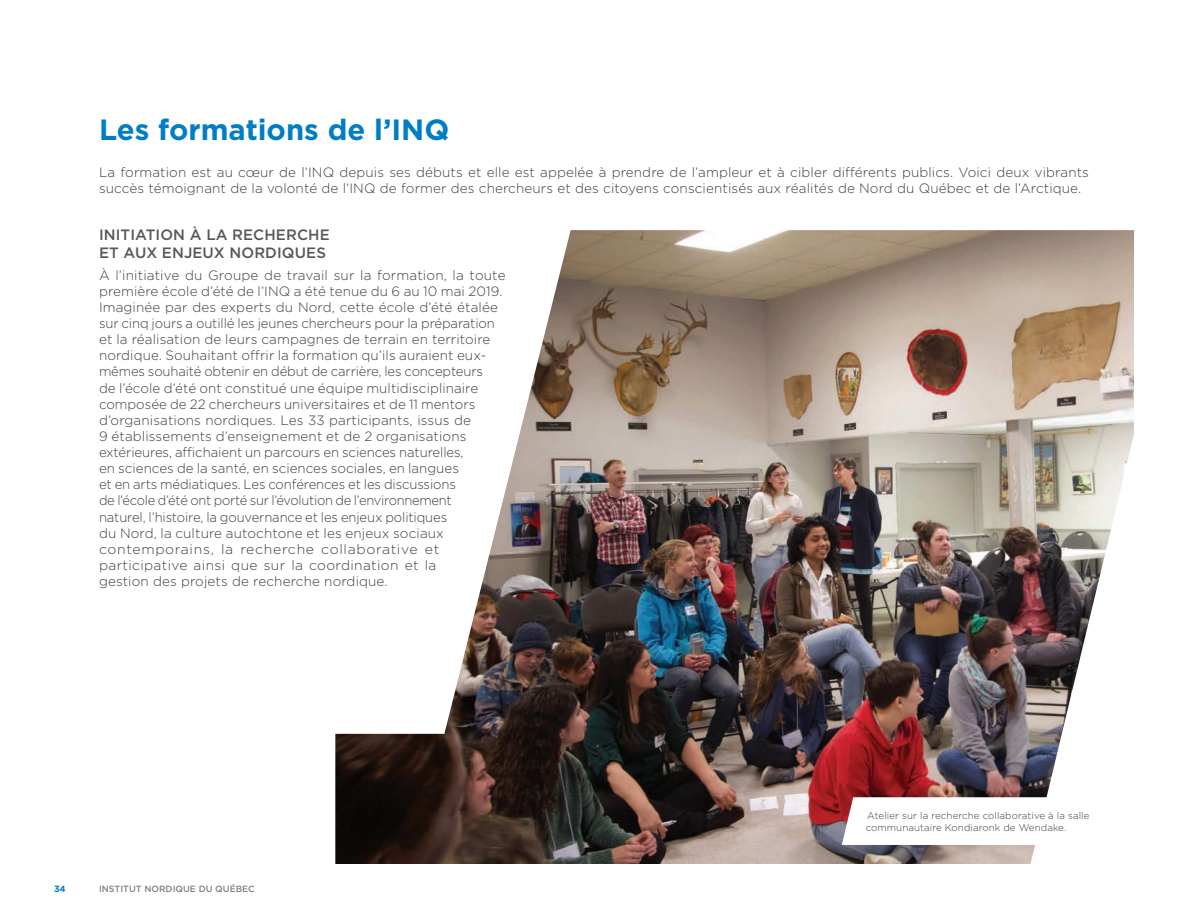
<style>
.page{position:relative;width:1188px;height:918px;background:#fff}
.page>*{position:absolute;margin:0;border:0;box-sizing:border-box;transform-origin:0 0}
.Titre_20pts{font:700 29.25px "Gotham";color:#007ec5}
.Sous-titre{font:500 15px/18px "Gotham";letter-spacing:.005em;color:#57585a}
.texte_courant{font:300 13.5px/16.2px "Gotham";letter-spacing:.01em;color:#3e3e3f}
.texte_courant-2{font:300 9.75px/12px "Gotham";letter-spacing:.01em;color:#3e3e3f}
.t1{font:500 9px "Gotham";color:#808285}
.t2{font:700 9px "Gotham";color:#007ec5}
</style>
<div class="page">
<img style="left:335px;top:230px;width:799px;height:634px">
<svg style="left:335px;top:230px;width:293px;height:504px"></svg>
<svg style="left:842px;top:797px;width:292px;height:48px"></svg>
<p class="Titre_20pts" style="left:99px;top:111px;width:352px">Les formations de l’INQ</p>
<p class="texte_courant" style="left:99px;top:163px;width:991px">La formation est au cœur de l’INQ depuis ses débuts et elle est appelée à prendre de l’ampleur et à cibler différents publics. Voici deux vibrants succès témoignant de la volonté de l’INQ de former des chercheurs et des citoyens conscientisés aux réalités de Nord du Québec et de l’Arctique.</p>
<p class="Sous-titre" style="left:99px;top:225px;width:232px">INITIATION À LA RECHERCHE<br>ET AUX ENJEUX NORDIQUES</p>
<p class="texte_courant" style="left:99px;top:266px;width:408px">À l’initiative du Groupe de travail sur la formation, la toute première école d’été de l’INQ a été tenue du 6 au 10 mai 2019.<br>Imaginée par des experts du Nord, cette école d’été étalée sur cinq jours a outillé les jeunes chercheurs pour la préparation et la réalisation de leurs campagnes de terrain en territoire nordique. Souhaitant offrir la formation qu’ils auraient eux&shy;mêmes souhaité obtenir en début de carrière, les concepteurs<br>de l’école d’été ont constitué une équipe multidisciplinaire composée de 22 chercheurs universitaires et de 11 mentors d’organisations nordiques. Les 33 participants, issus de<br>9 établissements d’enseignement et de 2 organisations extérieures, affichaient un parcours en sciences naturelles,<br>en sciences de la santé, en sciences sociales, en langues<br>et en arts médiatiques. Les conférences et les discussions<br>de l’école d’été ont porté sur l’évolution de l’environnement<br>naturel, l’histoire, la gouvernance et les enjeux politiques<br>du Nord, la culture autochtone et les enjeux sociaux contemporains, la recherche collaborative et participative ainsi que sur la coordination et la<br>gestion des projets de recherche nordique.</p>
<p class="t2" style="left:54px;top:883px;width:13px">34</p>
<p class="t1" style="left:99px;top:883px;width:157px">INSTITUT NORDIQUE DU QUÉBEC</p>
<p class="texte_courant-2" style="left:866px;top:809px;width:225px">Atelier sur la recherche collaborative à la salle communautaire Kondiaronk de Wendake.</p>
</div>
